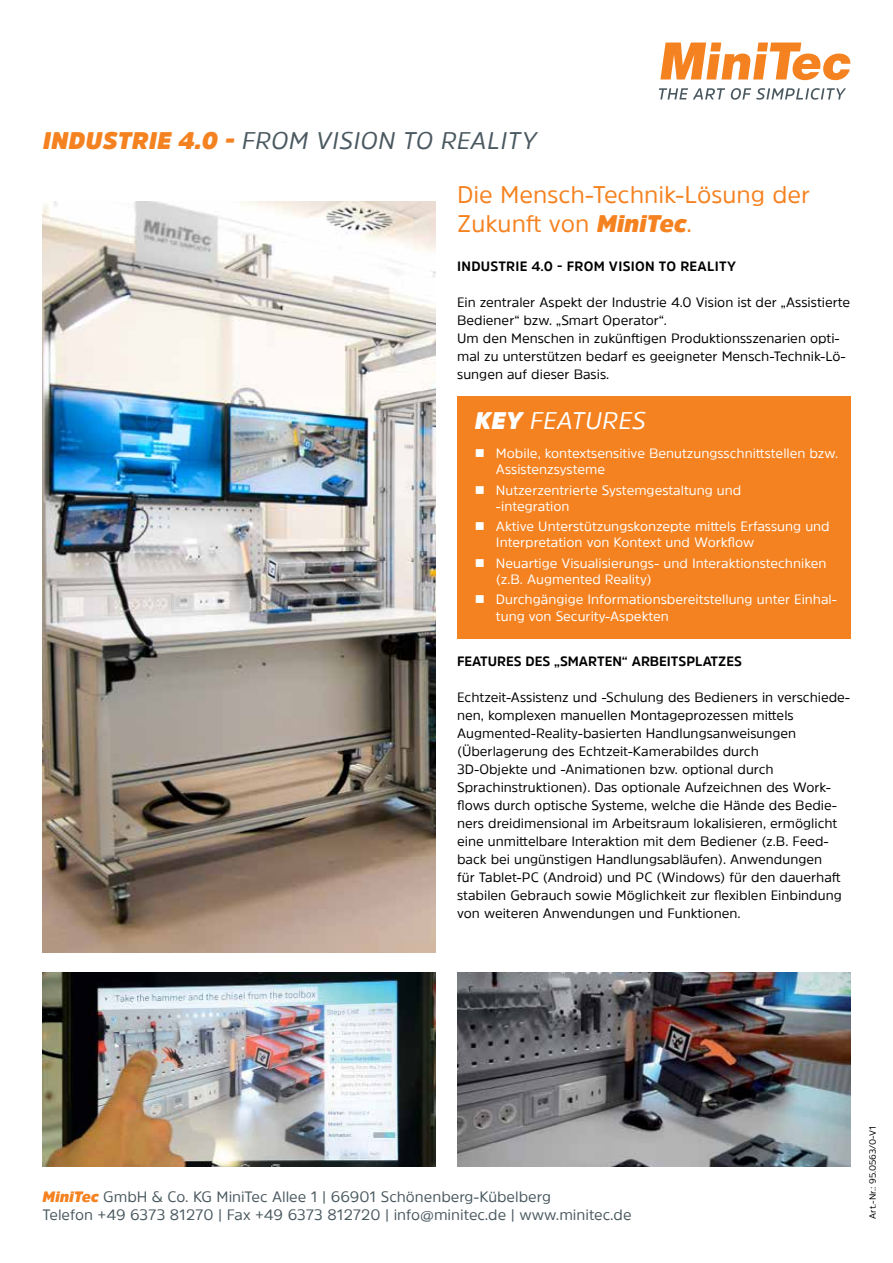
<style>
.page{position:relative;width:893px;height:1263px;background:#fff}
.page>*{position:absolute;margin:0;border:0;box-sizing:border-box;transform-origin:0 0}
.t1{font:24px/28.8px "Amsi Pro";color:#f58220}
.t2{font:italic 24px "Amsi Pro";letter-spacing:.02em;color:#4a5960}
.t3{font:italic 24px "Amsi Pro";letter-spacing:.02em;color:#fff}
.t4{font:15px/18px "Amsi Pro";color:#4a5960}
.t5{font:13.5px/18px "Amsi Pro";color:#000}
.t6{font:13.5px/16.2px "Amsi Pro";color:#fff}
.t7{font:700 13.5px "Amsi Pro";color:#000}
.t8{font:700 13.5px "Amsi Pro";letter-spacing:.02em;color:#000}
.t9{font:9px "Amsi Pro";color:#000}
.s1{font-weight:900;color:#f58220}
.s2{font-weight:900;font-style:italic}
.s3{font-weight:900}
.s4{font-weight:900;font-style:italic;color:#f58220}
</style>
<div class="page">
<img style="left:43px;top:972px;width:393px;height:195px">
<img style="left:457px;top:972px;width:393px;height:195px">
<svg style="left:660px;top:43px;width:190px;height:37px"></svg>
<svg style="left:659px;top:88px;width:187px;height:12px"></svg>
<img style="left:43px;top:202px;width:393px;height:750px">
<div style="left:457px;top:396px;width:393px;height:243px;background:#f58220"></div>
<h1 class="t2" style="left:43px;top:124px;width:495px"><span class="s1">INDUSTRIE 4.0 -</span> FROM VISION TO REALITY</h1>
<h1 class="t1" style="left:457px;top:180px;width:355px">Die Mensch-Technik-Lösung der<br>Zukunft von <span class="s2">MiniTec</span>.</h1>
<p class="t8" style="left:457px;top:257px;width:280px">INDUSTRIE 4.0 - FROM VISION TO REALITY</p>
<p class="t5" style="left:457px;top:293px;width:395px">Ein zentraler Aspekt der Industrie 4.0 Vision ist der „Assistierte Bediener“ bzw. „Smart Operator“.<br>Um den Menschen in zukünftigen Produktionsszenarien opti&shy;mal zu unterstützen bedarf es geeigneter Mensch-Technik-Lö&shy;sungen auf dieser Basis.</p>
<h1 class="t3" style="left:475px;top:404px;width:172px"><span class="s3">KEY</span> FEATURES</h1>
<p class="t6" style="left:496px;top:445px;width:344px;text-indent:-21px">■ Mobile, kontextsensitive Benutzungsschnittstellen bzw.<br>Assistenzsysteme</p>
<p class="t6" style="left:496px;top:481px;width:247px;text-indent:-21px">■ Nutzerzentrierte Systemgestaltung und -integration</p>
<p class="t6" style="left:496px;top:518px;width:335px;text-indent:-21px">■ Aktive Unterstützungskonzepte mittels Erfassung und<br>Interpretation von Kontext und Workflow</p>
<p class="t6" style="left:496px;top:555px;width:332px;text-indent:-21px">■ Neuartige Visualisierungs- und Interaktionstechniken (z.B. Augmented Reality)</p>
<p class="t6" style="left:496px;top:591px;width:343px;text-indent:-21px">■ Durchgängige Informationsbereitstellung unter Einhal&shy;tung von Security-Aspekten</p>
<p class="t7" style="left:457px;top:652px;width:286px">FEATURES DES „SMARTEN“ ARBEITSPLATZES</p>
<p class="t5" style="left:457px;top:688px;width:395px">Echtzeit-Assistenz und -Schulung des Bedieners in verschiede&shy;nen, komplexen manuellen Montageprozessen mittels Augmented-Reality-basierten Handlungsanweisungen (Überlagerung des Echtzeit-Kamerabildes durch<br>3D-Objekte und -Animationen bzw. optional durch Sprachinstruktionen). Das optionale Aufzeichnen des Work&shy;flows durch optische Systeme, welche die Hände des Bedie&shy;ners dreidimensional im Arbeitsraum lokalisieren, ermöglicht eine unmittelbare Interaktion mit dem Bediener (z.B. Feed&shy;back bei ungünstigen Handlungsabläufen). Anwendungen<br>für Tablet-PC (Android) und PC (Windows) für den dauerhaft stabilen Gebrauch sowie Möglichkeit zur flexiblen Einbindung von weiteren Anwendungen und Funktionen.</p>
<p class="t4" style="left:43px;top:1188px;width:591px"><span class="s4">MiniTec</span> GmbH &amp; Co. KG MiniTec Allee 1 | 66901 Schönenberg-Kübelberg<br>Telefon +49 6373 81270 | Fax +49 6373 812720 | info@minitec.de | www.minitec.de</p>
<p class="t9" style="left:867px;top:1219px;width:94px;rotate:-90deg">Art.-Nr.: 95.0563/0-V1</p>
</div>
